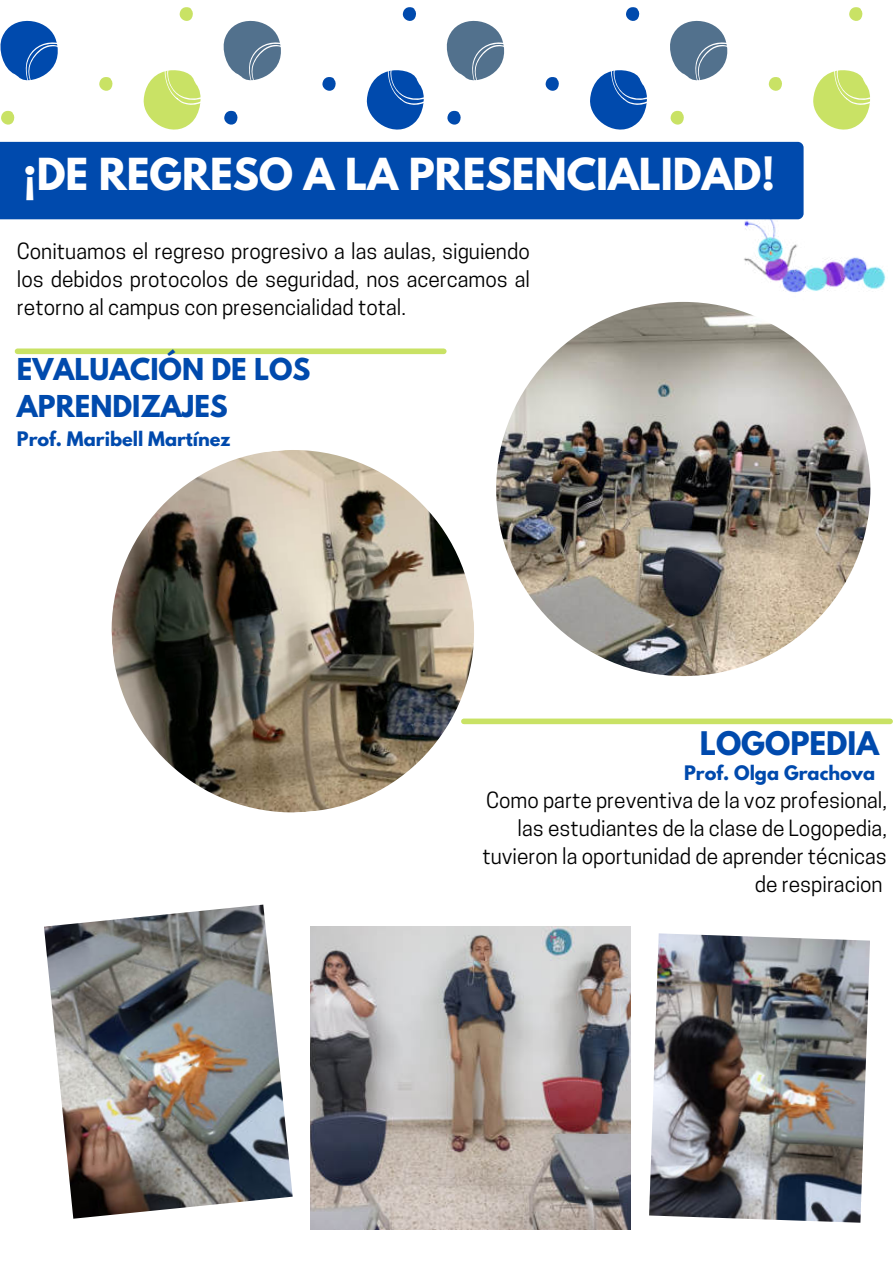
<style>
.page{position:relative;width:893px;height:1264px;background:#fff}
.page>*{position:absolute;margin:0;border:0;box-sizing:border-box;transform-origin:0 0}
.t1{font:700 39.15px "League Spartan";color:#fff}
.t2{font:700 28.8px "League Spartan";color:#004aad}
.t3{font:700 26.7px/37px "League Spartan";color:#004aad}
.t4{font:21px/28px "Cooper Hewitt";color:#000;text-align:justify}
.t5{font:700 17.7px "League Spartan";color:#004aad}
</style>
<div class="page">
<svg style="left:0;top:7px;width:870px;height:123px"></svg>
<div style="left:17px;top:348px;width:427px;height:6px;background:#c9e265"></div>
<img style="left:111px;top:450px;width:370px;height:363px">
<img style="left:496px;top:302px;width:374px;height:374px;border-radius:50%">
<img style="left:44px;top:904px;width:248px;height:314px">
<img style="left:649px;top:933px;width:221px;height:289px">
<img style="left:311px;top:926px;width:319px;height:303px">
<div style="left:464px;top:718px;width:426px;height:6px;background:#c9e265"></div>
<img style="left:735px;top:204px;width:151px;height:89px">
<div style="left:0;top:142px;width:803px;height:77px;background:#004aad"></div>
<h1 class="t1" style="left:23px;top:144px;width:753px">¡DE REGRESO A LA PRESENCIALIDAD!</h1>
<p class="t4" style="left:17px;top:237px;width:514px">Conituamos el regreso progresivo a las aulas, siguiendo los debidos protocolos de seguridad, nos acercamos al retorno al campus con presencialidad total.</p>
<p class="t3" style="left:17px;top:351px;width:295px">EVALUACIÓN DE LOS<br>APRENDIZAJES</p>
<p class="t5" style="left:17px;top:425px;width:215px">Prof. Maribell Martínez</p>
<h2 class="t2" style="left:699px;top:721px;width:181px">LOGOPEDIA</h2>
<p class="t5" style="left:684px;top:758px;width:192px">Prof. Olga Grachova</p>
<p class="t4" style="left:482px;top:786px;width:406px;text-align:right">Como parte preventiva de la voz profesional, las estudiantes de la clase de Logopedia, tuvieron la oportunidad de aprender técnicas de respiracion</p>
</div>
